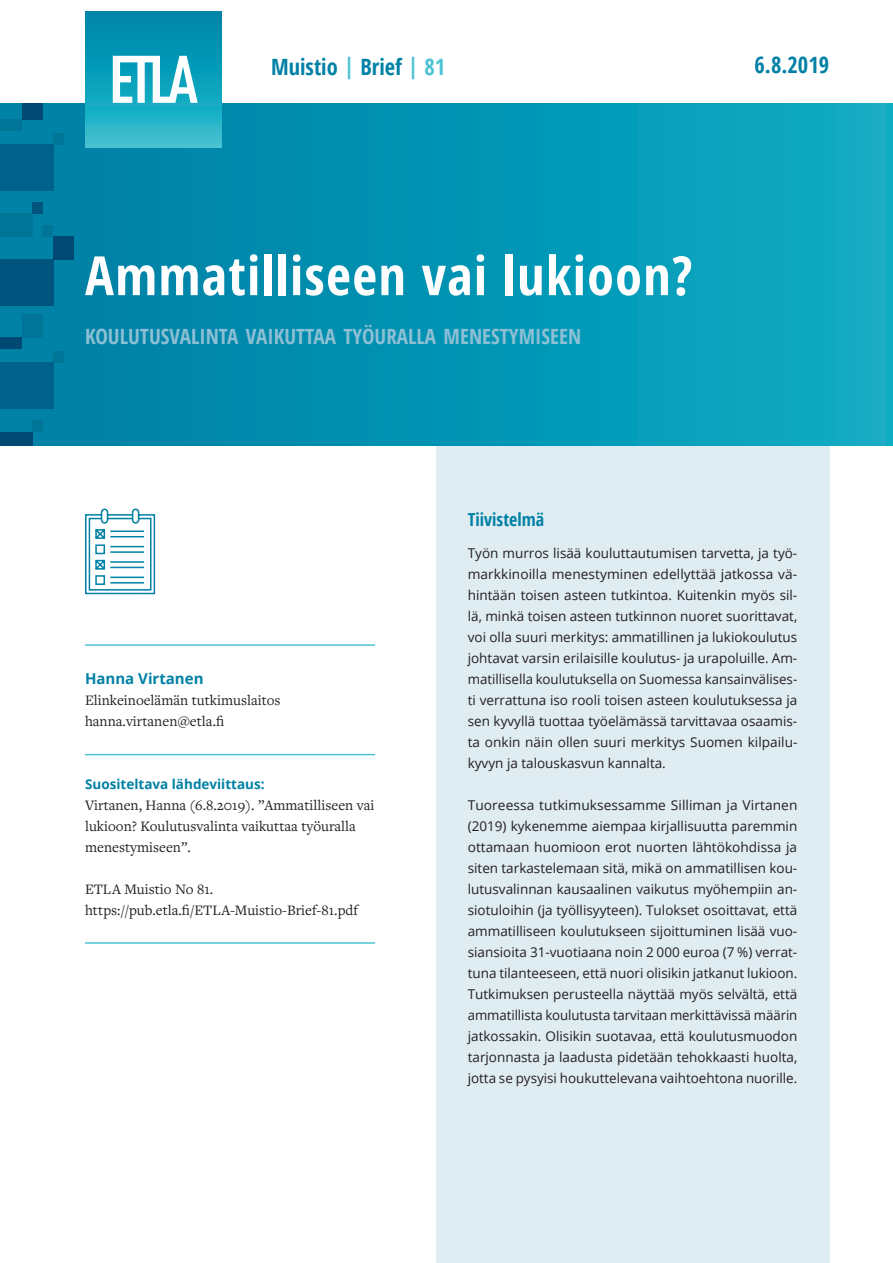
<style>
.page{position:relative;width:893px;height:1263px;background:#fff}
.page>*{position:absolute;margin:0;border:0;box-sizing:border-box;transform-origin:0 0}
.Pääotsikko{font:700 condensed 54px "Open Sans";letter-spacing:.025em;color:#fff}
.Otsikkotaso_2{font:700 condensed 22.5px "Open Sans";color:#0081a5}
.Leipäteksti{font:700 condensed 22.5px "Open Sans";color:#0081a5}
.Alaotsikko{font:700 condensed 21px "Open Sans";color:#8dbfd5}
.Otsikkotaso_2-2{font:700 condensed 18px "Open Sans";color:#0081a5}
.Kansi__Leipäteksti{font:15px/21px "Freight Text Pro";color:#231f20}
.Kansi__kirjoittajat{font:700 15px "Open Sans";color:#0081a5}
.Tiivistelmä{font:13.5px/21px "Open Sans";color:#231f20;text-align:justify}
.Kansi__kirjoittajat-2{font:700 13.5px "Open Sans";color:#0081a5}
.s1{color:#4cc4d2}
</style>
<div class="page">
<div style="left:436px;top:441px;width:393px;height:822px;background:#dfecf2"></div>
<div style="left:0;top:104px;width:893px;height:342px;background:linear-gradient(to right,#007da3,#0eabc4)"></div>
<div style="left:0;top:260px;width:53px;height:46px;background:#00547e"></div>
<div style="left:0;top:144px;width:53px;height:46px;background:#00618a"></div>
<div style="left:0;top:362px;width:53px;height:46px;background:#00618a"></div>
<div style="left:53px;top:237px;width:21px;height:23px;background:#004973"></div>
<div style="left:0;top:214px;width:32px;height:23px;background:#007597"></div>
<div style="left:0;top:432px;width:32px;height:14px;background:#004973"></div>
<div style="left:22px;top:104px;width:21px;height:16px;background:#004973"></div>
<div style="left:43px;top:225px;width:10px;height:12px;background:#007597"></div>
<div style="left:53px;top:133px;width:10px;height:11px;background:#007597"></div>
<div style="left:53px;top:351px;width:10px;height:11px;background:#007597"></div>
<div style="left:0;top:120px;width:22px;height:11px;background:#007597"></div>
<div style="left:0;top:338px;width:22px;height:11px;background:#004973"></div>
<div style="left:32px;top:202px;width:11px;height:12px;background:#00547e"></div>
<div style="left:32px;top:420px;width:11px;height:12px;background:#007597"></div>
<div style="left:22px;top:315px;width:21px;height:23px;background:#007597"></div>
<svg style="left:85px;top:12px;width:136px;height:136px;background:#14a1bc"></svg>
<svg style="left:113px;top:56px;width:85px;height:47px"></svg>
<hr style="left:85px;top:942px;width:290px;height:2px;background:#4cc4d2">
<hr style="left:85px;top:644px;width:290px;height:2px;background:#4cc4d2">
<svg style="left:85px;top:508px;width:71px;height:87px"></svg>
<hr style="left:85px;top:754px;width:290px;height:1px;background:#4cc4d2">
<p class="Otsikkotaso_2" style="left:271px;top:51px;width:176px">Muistio <span class="s1">|</span> Brief <span class="s1">| 81</span></p>
<p class="Leipäteksti" style="left:754px;top:49px;width:76px">6.8.2019</p>
<p class="Pääotsikko" style="left:85px;top:238px;width:609px">Ammatilliseen vai lukioon?</p>
<p class="Alaotsikko" style="left:85px;top:322px;width:498px">KOULUTUSVALINTA VAIKUTTAA TYÖURALLA MENESTYMISEEN</p>
<p class="Kansi__kirjoittajat" style="left:85px;top:668px;width:120px">Hanna Virtanen</p>
<p class="Kansi__Leipäteksti" style="left:85px;top:689px;width:197px">Elinkeinoelämän tutkimuslaitos hanna.virtanen@etla.fi</p>
<p class="Kansi__kirjoittajat-2" style="left:85px;top:775px;width:181px">Suositeltava lähdeviittaus:</p>
<p class="Kansi__Leipäteksti" style="left:85px;top:794px;width:291px">Virtanen, Hanna (6.8.2019). ”Ammatilliseen vai lukioon? Koulutusvalinta vaikuttaa työuralla menestymiseen”.</p>
<p class="Kansi__Leipäteksti" style="left:85px;top:878px;width:275px">ETLA Muistio No 81. https://pub.etla.fi/ETLA-Muistio-Brief-81.pdf</p>
<p class="Otsikkotaso_2-2" style="left:468px;top:507px;width:78px">Tiivistelmä</p>
<p class="Tiivistelmä" style="left:468px;top:542px;width:331px">Työn murros lisää kouluttautumisen tarvetta, ja työ&shy;markkinoilla menestyminen edellyttää jatkossa vä&shy;hintään toisen asteen tutkintoa. Kuitenkin myös sil&shy;lä, minkä toisen asteen tutkinnon nuoret suorittavat, voi olla suuri merkitys: ammatillinen ja lukiokoulutus johtavat varsin erilaisille koulutus- ja urapoluille. Am&shy;matillisella koulutuksella on Suomessa kansainvälises&shy;ti verrattuna iso rooli toisen asteen koulutuksessa ja sen kyvyllä tuottaa työelämässä tarvittavaa osaamis&shy;ta onkin näin ollen suuri merkitys Suomen kilpailu&shy;kyvyn ja talouskasvun kannalta.</p>
<p class="Tiivistelmä" style="left:468px;top:794px;width:331px">Tuoreessa tutkimuksessamme Silliman ja Virtanen (2019) kykenemme aiempaa kirjallisuutta paremmin ottamaan huomioon erot nuorten lähtökohdissa ja siten tarkastelemaan sitä, mikä on ammatillisen kou&shy;lutusvalinnan kausaalinen vaikutus myöhempiin an&shy;siotuloihin (ja työllisyyteen). Tulokset osoittavat, että ammatilliseen koulutukseen sijoittuminen lisää vuo&shy;siansioita 31-vuotiaana noin 2 000 euroa (7 %) verrat&shy;tuna tilanteeseen, että nuori olisikin jatkanut lukioon.<br>Tutkimuksen perusteella näyttää myös selvältä, että ammatillista koulutusta tarvitaan merkittävissä määrin jatkossakin. Olisikin suotavaa, että koulutusmuodon tarjonnasta ja laadusta pidetään tehokkaasti huolta, jotta se pysyisi houkuttelevana vaihtoehtona nuorille.</p>
</div>
